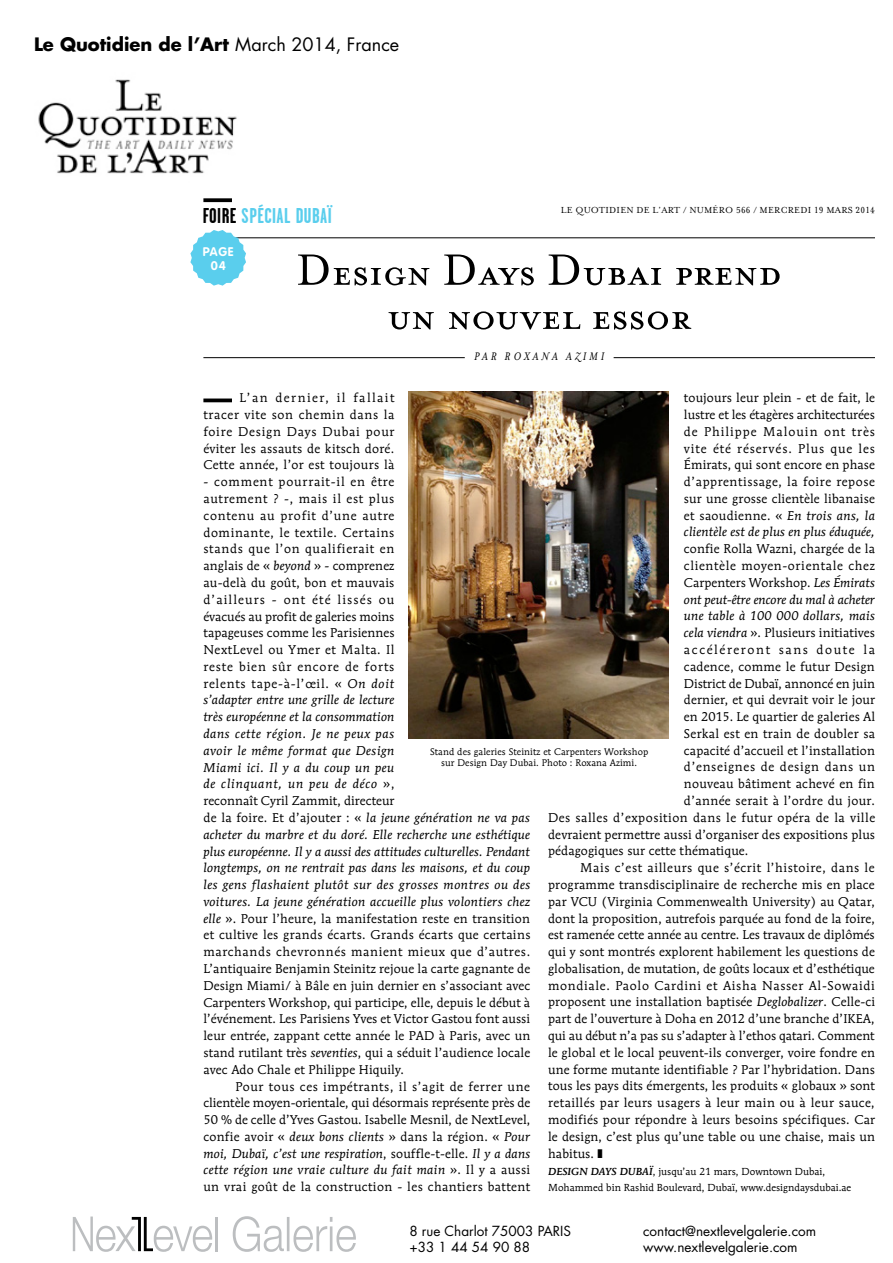
<style>
.page{position:relative;width:893px;height:1263px;background:#fff}
.page>*{position:absolute;margin:0;border:0;box-sizing:border-box;transform-origin:0 0}
.t1{font:50.4px/44.1px "Mrs Eaves Petite Caps";letter-spacing:-.01em;color:#000;text-align:center}
.t2{font:700 21.45px "Garage Gothic";letter-spacing:.02em;color:#5aceed}
.t3{font:700 18px "Futura Std";color:#000}
.t4{font:13.5px/16.2px "Futura Std";color:#000}
.t5{font:12.6px/16.8px "Mendoza Roman";letter-spacing:.01em;color:#000;text-align:justify}
.t6{font:12.6px "Mendoza Roman";letter-spacing:.03em;color:#000}
.t7{font:12.6px "Mendoza Roman";letter-spacing:.05em;color:#000}
.t8{font:12.6px "Mendoza Roman";letter-spacing:.04em;color:#000}
.t9{font:12.6px "Mendoza Roman";letter-spacing:.045em;color:#000}
.t10{font:italic 12.6px "Mendoza Roman";letter-spacing:-.005em;color:#000}
.t11{font:italic 12.6px "Mendoza Roman";letter-spacing:.02em;color:#000}
.t12{font:12.6px "Mendoza Roman";letter-spacing:.055em;color:#000}
.t13{font:12.6px "Mendoza Roman";letter-spacing:.13em;color:#000}
.t14{font:italic 12.6px "Mrs Eaves";letter-spacing:.225em;color:#000}
.t15{font:700 12.3px/13.8px "VAG Rounded";letter-spacing:.07em;color:#fff;text-align:center}
.t16{font:10.05px/16.8px "Mendoza Roman";color:#000}
.t17{font:10.05px "Mrs Eaves Roman";letter-spacing:.02em;color:#000}
.t18{font:9.45px/11.4px "Mendoza Roman";letter-spacing:.01em;color:#000;text-align:center}
.s1{font-weight:400}
.s2{color:#000}
.s3{font-family:"Mrs Eaves Petite Caps"}
.s4{font-style:italic}
.s5{font-weight:500;font-style:italic}
</style>
<div class="page">
<img style="left:38px;top:79px;width:199px;height:124px">
<svg style="left:203px;top:198px;width:29px;height:4px"></svg>
<hr style="left:203px;top:238px;width:672px;height:1px;background:#000">
<svg style="left:190px;top:230px;width:56px;height:56px"></svg>
<svg style="left:203px;top:398px;width:29px;height:4px"></svg>
<hr style="left:203px;top:357px;width:672px;height:1px;background:#000">
<div style="left:465px;top:351px;width:149px;height:11px;background:#fff"></div>
<img style="left:409px;top:392px;width:259px;height:346px">
<hr style="left:215px;top:1217px;width:3px;height:34px;background:#bcbec0">
<svg style="left:73px;top:1216px;width:139px;height:36px"></svg>
<svg style="left:233px;top:1216px;width:123px;height:36px"></svg>
<h3 class="t3" style="left:34px;top:32px;width:367px">Le Quotidien de l’Art <span class="s1">March 2014, France</span></h3>
<h2 class="t2" style="left:203px;top:204px;width:130px"><span class="s2">FOIRE</span> SPÉCIAL DUBAÏ</h2>
<p class="t17" style="left:561px;top:204px;width:316px">LE QUOTIDIEN DE L’ART / NUMÉRO <span class="s3">566</span> / MERCREDI <span class="s3">19</span> MARS <span class="s3">2014</span></p>
<p class="t15" style="left:203px;top:245px;width:32px">page<br>04</p>
<h1 class="t1" style="left:296px;top:249px;width:488px">Design Days Dubai prend un nouvel essor</h1>
<p class="t14" style="left:474px;top:350px;width:132px">PAR ROXANA AZIMI</p>
<p class="t5" style="left:684px;top:389px;width:193px">toujours leur plein - et de fait, le lustre et les étagères architecturées de Philippe Malouin ont très vite été réservés. Plus que les Émirats, qui sont encore en phase d’apprentissage, la foire repose sur une grosse clientèle libanaise et saoudienne. « <span class="s4">En trois ans, la clientèle est de plus en plus éduquée,</span></p>
<p class="t5" style="left:684px;top:540px;width:193px">confie Rolla Wazni, chargée de la</p>
<p class="t7" style="left:684px;top:558px;width:192px">clientèle moyen-orientale chez</p>
<p class="t5" style="left:684px;top:574px;width:192px">Carpenters Workshop. <span class="s4">Les Émirats</span></p>
<p class="t10" style="left:684px;top:591px;width:193px">ont peut-être encore du mal à acheter</p>
<p class="t11" style="left:684px;top:608px;width:192px">une table à 100 000 dollars, mais</p>
<p class="t5" style="left:684px;top:624px;width:193px"><span class="s4">cela viendra</span> ». Plusieurs initiatives</p>
<p class="t13" style="left:684px;top:642px;width:193px">accéléreront sans doute la</p>
<p class="t5" style="left:684px;top:658px;width:192px">cadence, comme le futur Design</p>
<p class="t5" style="left:684px;top:675px;width:192px">District de Dubaï, annoncé en juin</p>
<p class="t5" style="left:684px;top:691px;width:193px">dernier, et qui devrait voir le jour</p>
<p class="t5" style="left:684px;top:708px;width:193px">en 2015. Le quartier de galeries Al</p>
<p class="t5" style="left:684px;top:725px;width:193px">Serkal est en train de doubler sa</p>
<p class="t5" style="left:684px;top:742px;width:193px">capacité d’accueil et l’installation</p>
<p class="t12" style="left:684px;top:759px;width:193px">d’enseignes de design dans un</p>
<p class="t5" style="left:684px;top:775px;width:192px">nouveau bâtiment achevé en fin</p>
<p class="t6" style="left:684px;top:793px;width:193px">d’année serait à l’ordre du jour.</p>
<p class="t8" style="left:548px;top:810px;width:329px">Des salles d’exposition dans le futur opéra de la ville</p>
<p class="t5" style="left:548px;top:826px;width:328px">devraient permettre aussi d’organiser des expositions plus</p>
<p class="t5" style="left:548px;top:842px;width:202px">pédagogiques sur cette thématique.</p>
<p class="t9" style="left:580px;top:860px;width:296px">Mais c’est ailleurs que s’écrit l’histoire, dans le</p>
<p class="t5" style="left:548px;top:876px;width:328px">programme transdisciplinaire de recherche mis en place</p>
<p class="t5" style="left:548px;top:893px;width:328px">par VCU (Virginia Commenwealth University) au Qatar,</p>
<p class="t5" style="left:548px;top:910px;width:328px">dont la proposition, autrefois parquée au fond de la foire,</p>
<p class="t5" style="left:548px;top:926px;width:328px">est ramenée cette année au centre. Les travaux de diplômés</p>
<p class="t5" style="left:548px;top:943px;width:328px">qui y sont montrés explorent habilement les questions de</p>
<p class="t5" style="left:548px;top:960px;width:328px">globalisation, de mutation, de goûts locaux et d’esthétique</p>
<p class="t7" style="left:548px;top:977px;width:328px">mondiale. Paolo Cardini et Aisha Nasser Al-Sowaidi</p>
<p class="t5" style="left:548px;top:993px;width:328px">proposent une installation baptisée <span class="s4">Deglobalizer</span>. Celle-ci</p>
<p class="t5" style="left:548px;top:1010px;width:328px">part de l’ouverture à Doha en 2012 d’une branche d’IKEA,</p>
<p class="t5" style="left:548px;top:1027px;width:328px">qui au début n’a pas su s’adapter à l’ethos qatari. Comment</p>
<p class="t5" style="left:548px;top:1044px;width:328px">le global et le local peuvent-ils converger, voire fondre en</p>
<p class="t5" style="left:548px;top:1061px;width:328px">une forme mutante identifiable ? Par l’hybridation. Dans</p>
<p class="t5" style="left:548px;top:1077px;width:328px">tous les pays dits émergents, les produits « globaux » sont</p>
<p class="t6" style="left:548px;top:1095px;width:328px">retaillés par leurs usagers à leur main ou à leur sauce,</p>
<p class="t5" style="left:548px;top:1111px;width:329px">modifiés pour répondre à leurs besoins spécifiques. Car</p>
<p class="t5" style="left:548px;top:1128px;width:328px">le design, c’est plus qu’une table ou une chaise, mais un</p>
<p class="t5" style="left:548px;top:1145px;width:56px">habitus. ❚</p>
<p class="t16" style="left:548px;top:1163px;width:305px"><span class="s5">DESIGN DAYS DUBAÏ</span>, jusqu’au 21 mars, Downtown Dubai,<br>Mohammed bin Rashid Boulevard, Dubaï, www.designdaysdubai.ae</p>
<p class="t5" style="left:203px;top:389px;width:193px;text-indent:36px">L’an dernier, il fallait tracer vite son chemin dans la foire Design Days Dubai pour éviter les assauts de kitsch doré.<br>Cette année, l’or est toujours là</p>
<p class="t5" style="left:203px;top:473px;width:329px;text-align:left">- comment pourrait-il en être<br>autrement ? -, mais il est plus<br>contenu au profit d’une autre<br>dominante, le textile. Certains<br>stands que l’on qualifierait en<br>anglais de « <span class="s4">beyond</span> » - comprenez<br>au-delà du goût, bon et mauvais<br>d’ailleurs - ont été lissés ou<br>évacués au profit de galeries moins<br>tapageuses comme les Parisiennes<br>NextLevel ou Ymer et Malta. Il<br>reste bien sûr encore de forts<br>relents tape-à-l’œil. « <span class="s4">On doit<br>s’adapter entre une grille de lecture<br>très européenne et la consommation<br>dans cette région. Je ne peux pas<br>avoir le même format que Design<br>Miami ici. Il y a du coup un peu<br>de clinquant, un peu de déco</span> »,<br>reconnaît Cyril Zammit, directeur<br>de la foire. Et d’ajouter : « <span class="s4">la jeune génération ne va pas acheter du marbre et du doré. Elle recherche une esthétique plus européenne. Il y a aussi des attitudes culturelles. Pendant longtemps, on ne rentrait pas dans les maisons, et du coup les gens flashaient plutôt sur des grosses montres ou des voitures. La jeune génération accueille plus volontiers chez elle</span> ». Pour l’heure, la manifestation reste en transition et cultive les grands écarts. Grands écarts que certains marchands chevronnés manient mieux que d’autres.<br>L’antiquaire Benjamin Steinitz rejoue la carte gagnante de Design Miami/ à Bâle en juin dernier en s’associant avec Carpenters Workshop, qui participe, elle, depuis le début à l’événement. Les Parisiens Yves et Victor Gastou font aussi leur entrée, zappant cette année le PAD à Paris, avec un stand rutilant très <span class="s4">seventies</span>, qui a séduit l’audience locale avec Ado Chale et Philippe Hiquily.</p>
<p class="t5" style="left:203px;top:1078px;width:328px;text-indent:32px">Pour tous ces impétrants, il s’agit de ferrer une clientèle moyen-orientale, qui désormais représente près de 50 % de celle d’Yves Gastou. Isabelle Mesnil, de NextLevel, confie avoir « <span class="s4">deux bons clients</span> » dans la région. « <span class="s4">Pour moi, Dubaï, c’est une respiration</span>, souffle-t-elle. <span class="s4">Il y a dans cette région une vraie culture du fait main</span> ». Il y a aussi un vrai goût de la construction - les chantiers battent</p>
<p class="t18" style="left:430px;top:746px;width:220px">Stand des galeries Steinitz et Carpenters Workshop sur Design Day Dubai. Photo : Roxana Azimi.</p>
<p class="t4" style="left:409px;top:1222px;width:163px">8 rue Charlot 75003 PARIS +33 1 44 54 90 88</p>
<p class="t4" style="left:643px;top:1223px;width:174px">contact@nextlevelgalerie.com www.nextlevelgalerie.com</p>
</div>
